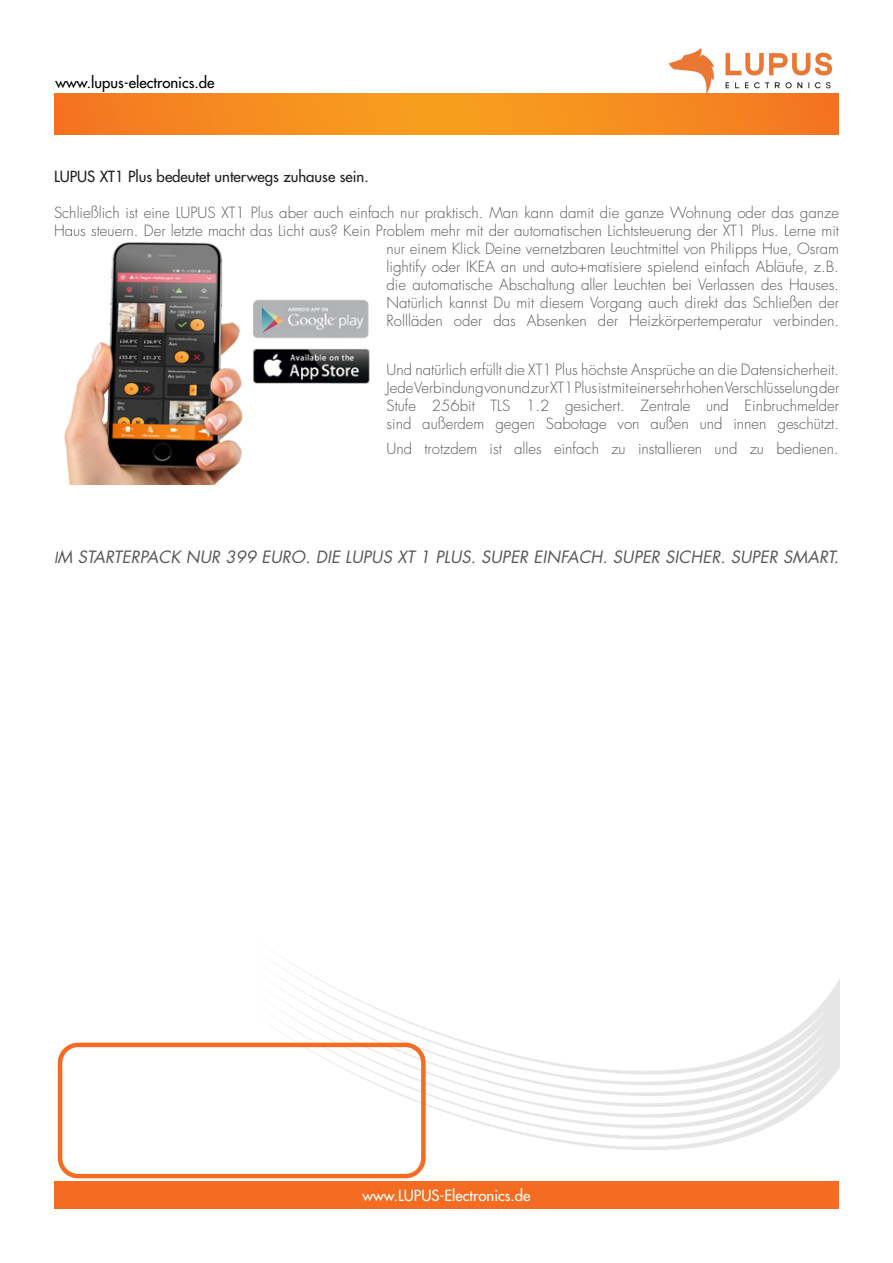
<style>
.page{position:relative;width:893px;height:1263px;background:#fff}
.page>*{position:absolute;margin:0;border:0;box-sizing:border-box;transform-origin:0 0}
._01-Produkt_-_Features{font:italic 16.5px "Futura Std";color:#57585a}
._01-Produkt_-_Features-2{font:300 15px/18px "Futura Std";color:#57585a;text-align:right}
.t1{font:500 15px "Futura Std";color:#231f20}
.Fußnote{font:500 15px "Futura Std";color:#fff}
.Fußnote-2{font:500 15px "Futura Std";color:#000}
.s1{font-size:15px}
</style>
<div class="page">
<img style="left:669px;top:48px;width:164px;height:45px">
<div style="left:54px;top:1181px;width:785px;height:28px;background:#f36c21"></div>
<svg style="left:54px;top:93px;width:785px;height:42px;background:#f58b20"></svg>
<img style="left:257px;top:959px;width:582px;height:190px">
<div style="left:58px;top:1043px;width:368px;height:135px;border:4px solid #f36c21;border-radius:18px"></div>
<img style="left:64px;top:242px;width:306px;height:243px">
<p class="Fußnote-2" style="left:55px;top:73px;width:161px">www.lupus-electronics.de</p>
<p class="t1" style="left:54px;top:168px;width:316px">LUPUS XT1 Plus bedeutet unterwegs zuhause sein.</p>
<p class="_01-Produkt_-_Features-2" style="left:54px;top:204px;width:786px">Schließlich ist eine LUPUS XT1 Plus aber auch einfach nur praktisch. Man kann damit die ganze Wohnung oder das ganze Haus steuern. Der letzte macht das Licht aus? Kein Problem mehr mit der automatischen Lichtsteuerung der XT1 Plus. Lerne mit nur einem Klick Deine vernetzbaren Leuchtmittel von Philipps Hue, Osram<br>lightify oder IKEA an und auto+matisiere spielend einfach Abläufe, z.B.<br>die automatische Abschaltung aller Leuchten bei Verlassen des Hauses.<br>Natürlich kannst Du mit diesem Vorgang auch direkt das Schließen der<br>Rollläden oder das Absenken der Heizkörpertemperatur verbinden.</p>
<p class="_01-Produkt_-_Features-2" style="left:387px;top:361px;width:454px;text-align:justify">Und natürlich erfüllt die XT1 Plus höchste Ansprüche an die Datensicherheit.<br>Jede Verbindung von und zur XT1 Plus ist mit einer sehr hohen Verschlüsselung der Stufe 256bit TLS 1.2 gesichert. Zentrale und Einbruchmelder sind außerdem gegen Sabotage von außen und innen geschützt.</p>
<p class="_01-Produkt_-_Features-2" style="left:387px;top:440px;width:454px">Und trotzdem ist alles einfach zu installieren und zu bedienen.</p>
<p class="_01-Produkt_-_Features" style="left:54px;top:546px;width:786px"><span class="s1">I</span>M STARTERPACK NUR 399 EURO. DIE LUPUS XT 1 PLUS. SUPER EINFACH. SUPER SICHER. SUPER SMART.</p>
<p class="Fußnote" style="left:362px;top:1186px;width:170px">www.LUPUS-Electronics.de</p>
</div>
